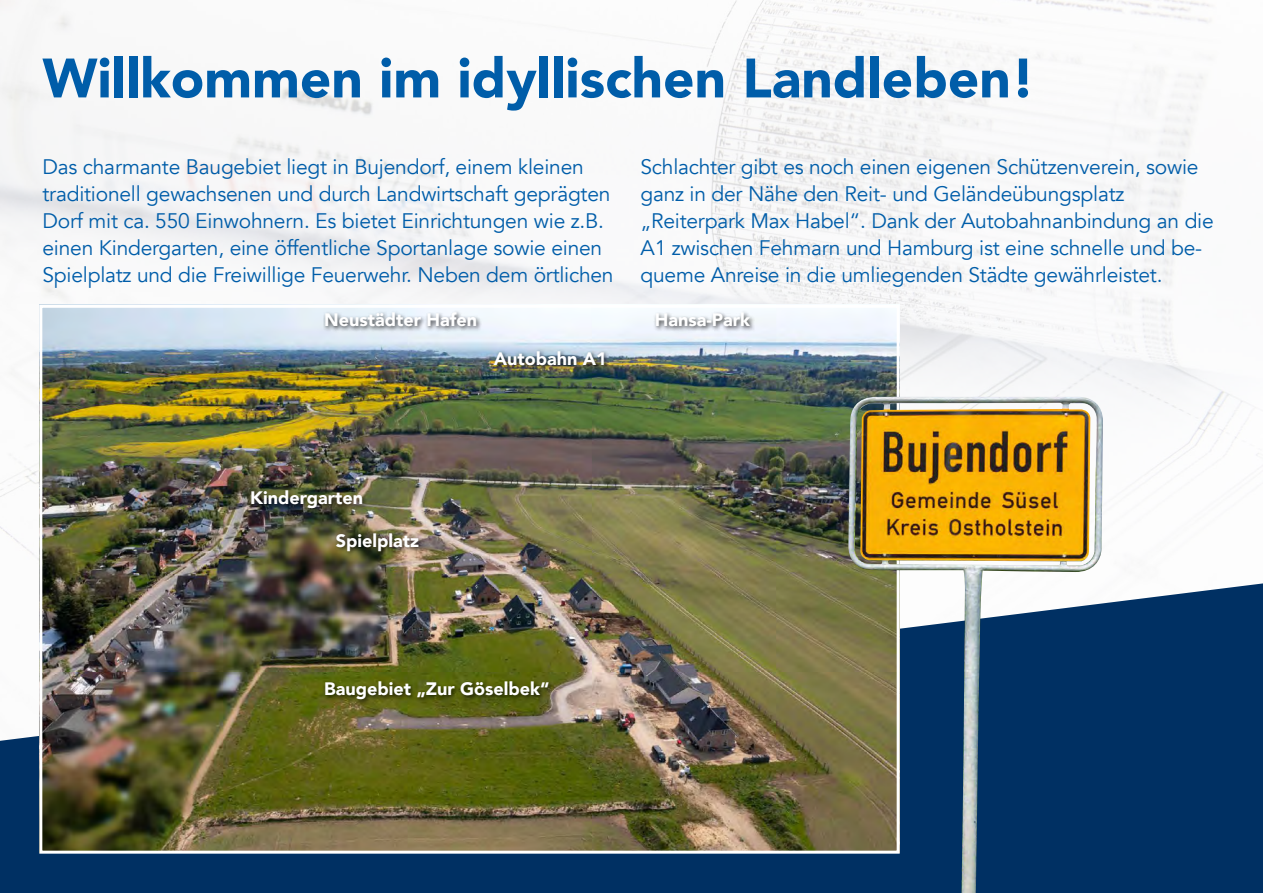
<style>
.page{position:relative;width:1263px;height:893px;background:#fff}
.page>*{position:absolute;margin:0;border:0;box-sizing:border-box;transform-origin:0 0}
.t1{font:900 54.9px "Avenir";color:#005da9}
.t2{font:21px/27px "Avenir";letter-spacing:-.01em;color:#005da9}
.t3{font:900 18px "Avenir";color:#fff}
</style>
<div class="page">
<img style="left:0;top:0;width:1259px;height:560px">
<svg style="left:0;top:583px;width:1263px;height:310px;background:#1d4773"></svg>
<img style="left:43px;top:309px;width:853px;height:541px">
<div style="left:323px;top:310px;width:159px;height:22px;background:#000;opacity:.75"></div>
<div style="left:491px;top:349px;width:119px;height:22px;background:#000;opacity:.75"></div>
<div style="left:323px;top:679px;width:231px;height:27px;background:#000;opacity:.75"></div>
<div style="left:334px;top:530px;width:91px;height:27px;background:#000;opacity:.75"></div>
<div style="left:248px;top:488px;width:120px;height:26px;background:#000;opacity:.75"></div>
<div style="left:653px;top:310px;width:103px;height:22px;background:#000;opacity:.75"></div>
<img style="left:848px;top:397px;width:255px;height:496px">
<h1 class="t1" style="left:43px;top:31px;width:994px">Willkommen im idyllischen Landleben!</h1>
<p class="t2" style="left:43px;top:154px;width:573px">Das charmante Baugebiet liegt in Bujendorf, einem kleinen traditionell gewachsenen und durch Landwirtschaft geprägten Dorf mit ca. 550 Einwohnern. Es bietet Einrichtungen wie z.B. einen Kindergarten, eine öffentliche Sportanlage sowie einen Spielplatz und die Freiwillige Feuerwehr. Neben dem örtlichen</p>
<p class="t2" style="left:640px;top:154px;width:575px">Schlachter gibt es noch einen eigenen Schützenverein, sowie ganz in der Nähe den Reit- und Geländeübungsplatz „Reiterpark Max Habel“. Dank der Autobahnanbindung an die A1 zwischen Fehmarn und Hamburg ist eine schnelle und be&shy;queme Anreise in die umliegenden Städte gewährleistet.</p>
<p class="t3" style="left:324px;top:305px;width:154px">Neustädter Hafen</p>
<p class="t3" style="left:494px;top:343px;width:114px">Autobahn A1</p>
<p class="t3" style="left:250px;top:482px;width:115px">Kindergarten</p>
<p class="t3" style="left:336px;top:525px;width:85px">Spielplatz</p>
<p class="t3" style="left:655px;top:305px;width:97px">Hansa-Park</p>
<p class="t3" style="left:324px;top:674px;width:227px">Baugebiet „Zur Göselbek“</p>
</div>
